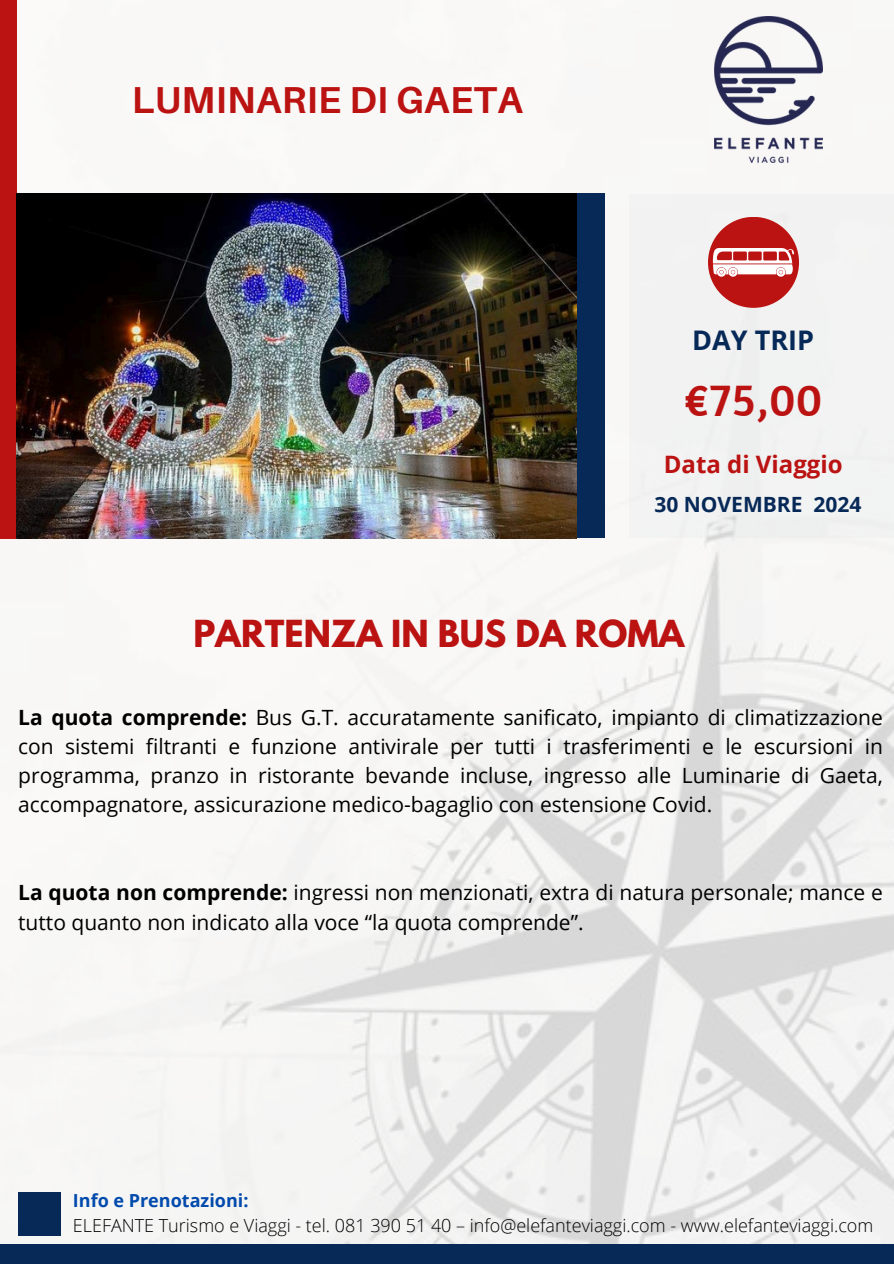
<style>
.page{position:relative;width:894px;height:1264px;background:#fff}
.page>*{position:absolute;margin:0;border:0;box-sizing:border-box;transform-origin:0 0}
.t1{font:47.25px "Amaranth";color:#bb1212}
.t2{font:700 37.5px "Aileron";letter-spacing:.01em;color:#bb1212}
.t3{font:700 33px "League Spartan";color:#bb1212}
.t4{font:700 27px "Open Sans";color:#072957}
.t5{font:700 24px "Open Sans";color:#bb1212}
.t6{font:21px/29.2px "Open Sans";color:#000;text-align:justify}
.t7{font:700 21px "Open Sans";color:#072957}
.t8{font:300 18px "Open Sans";color:#000}
.t9{font:700 18px "Open Sans";color:#004aad}
.s1{font-weight:700}
</style>
<div class="page">
<img style="left:0;top:58px;width:893px;height:1185px">
<div style="left:547px;top:193px;width:57px;height:344px;background:#072957"></div>
<div style="left:0;top:0;width:17px;height:538px;background:#bb1212"></div>
<div style="left:18px;top:1191px;width:43px;height:44px;background:#072957"></div>
<div style="left:0;top:1243px;width:893px;height:20px;background:#072957"></div>
<img style="left:17px;top:193px;width:559px;height:346px">
<img style="left:714px;top:16px;width:108px;height:146px">
<div style="left:628px;top:194px;width:265px;height:344px;background:#f2f2f2"></div>
<div style="left:707px;top:217px;width:91px;height:91px;background:#bb1212;border-radius:50%"></div>
<svg style="left:712px;top:248px;width:81px;height:29px"></svg>
<h5 class="t2" style="left:132px;top:76px;width:392px">LUMINARIE DI GAETA</h5>
<p class="t4" style="left:692px;top:321px;width:123px">DAY TRIP</p>
<p class="t1" style="left:683px;top:370px;width:140px">€75,00</p>
<p class="t5" style="left:663px;top:447px;width:180px">Data di Viaggio</p>
<h4 class="t7" style="left:654px;top:489px;width:208px">30 NOVEMBRE 2024</h4>
<h1 class="t3" style="left:193px;top:617px;width:492px">PARTENZA IN BUS DA ROMA</h1>
<h6 class="t6" style="left:18px;top:702px;width:865px"><span class="s1">La quota comprende:</span> Bus G.T. accuratamente sanificato, impianto di climatizzazione con sistemi filtranti e funzione antivirale per tutti i trasferimenti e le escursioni in programma, pranzo in ristorante bevande incluse, ingresso alle Luminarie di Gaeta, accompagnatore, assicurazione medico-bagaglio con estensione Covid.</h6>
<h3 class="t6" style="left:18px;top:877px;width:865px"><span class="s1">La quota non comprende:</span> ingressi non menzionati, extra di natura personale; mance e tutto quanto non indicato alla voce “la quota comprende”.</h3>
<p class="t9" style="left:73px;top:1187px;width:177px">Info e Prenotazioni:</p>
<p class="t8" style="left:73px;top:1212px;width:801px">ELEFANTE Turismo e Viaggi - tel. 081 390 51 40 – info@elefanteviaggi.com - www.elefanteviaggi.com</p>
</div>
